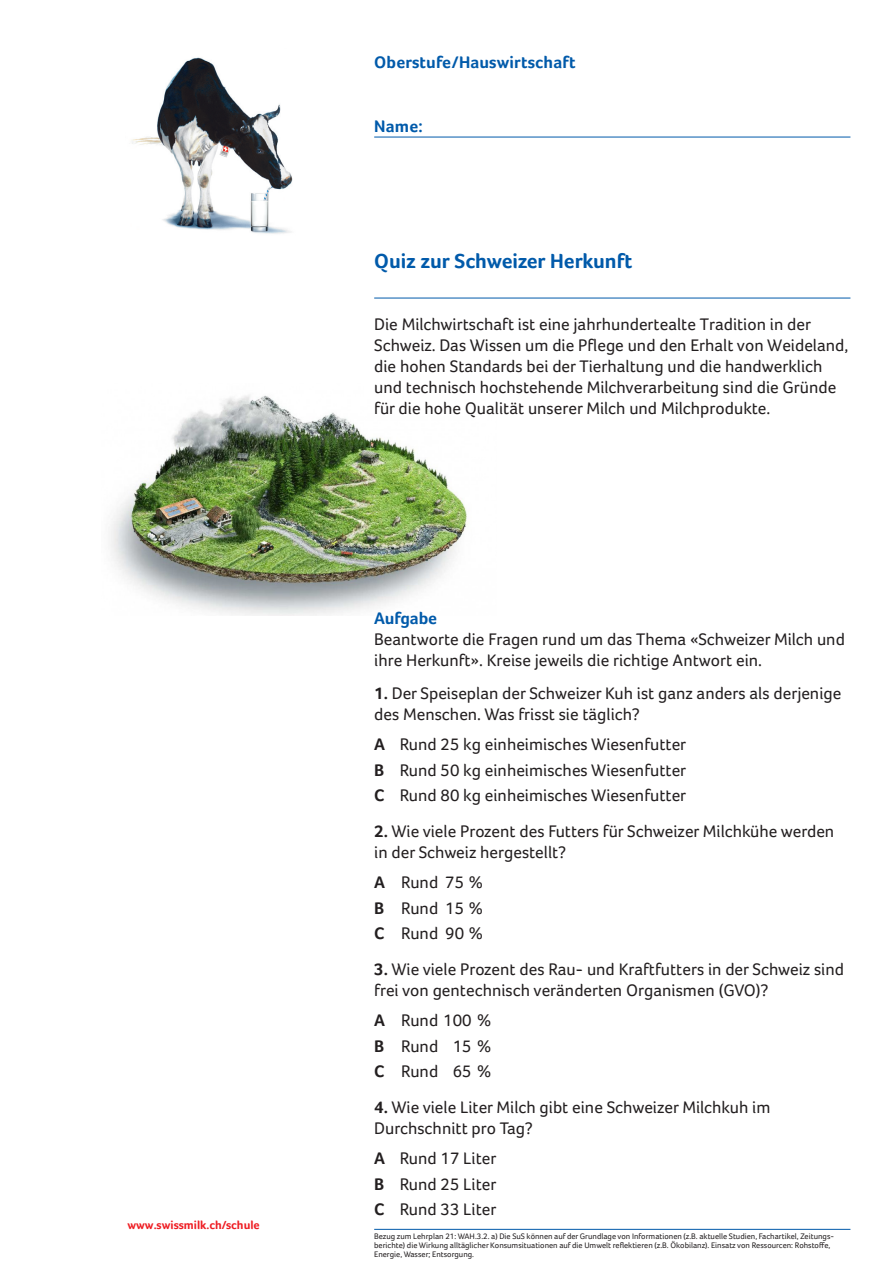
<style>
.page{position:relative;width:893px;height:1263px;background:#fff}
.page>*{position:absolute;margin:0;border:0;box-sizing:border-box;transform-origin:0 0}
.t1{font:700 21px "Foco";color:#015aaa}
.t2{font:17.25px/21px "Foco";color:#231f20}
.t3{font:700 17.25px "Foco";letter-spacing:.01em;color:#015aaa}
.t4{font:700 12px "Foco";color:#ee1d23}
.t5{font:8.25px/9px "Foco";color:#231f20}
.s1{font-weight:700}
</style>
<div class="page">
<img style="left:110px;top:395px;width:357px;height:220px">
<hr style="left:374px;top:1229px;width:476px;height:1px;background:#015aaa">
<hr style="left:374px;top:298px;width:476px;height:1px;background:#015aaa">
<img style="left:131px;top:57px;width:162px;height:177px">
<hr style="left:374px;top:137px;width:476px;height:1px;background:#015aaa">
<p class="t4" style="left:128px;top:1218px;width:134px">www.swissmilk.ch/schule</p>
<p class="t3" style="left:374px;top:52px;width:203px">Oberstufe/Hauswirtschaft</p>
<p class="t3" style="left:374px;top:116px;width:50px">Name:</p>
<p class="t1" style="left:374px;top:248px;width:260px">Quiz zur Schweizer Herkunft</p>
<p class="t2" style="left:374px;top:314px;width:476px">Die Milchwirtschaft ist eine jahrhundertealte Tradition in der Schweiz. Das Wissen um die Pflege und den Erhalt von Weideland, die hohen Standards bei der Tierhaltung und die handwerklich und technisch hochstehende Milchverarbeitung sind die Gründe für die hohe Qualität unserer Milch und Milchprodukte.</p>
<p class="t3" style="left:374px;top:608px;width:64px">Aufgabe</p>
<p class="t2" style="left:374px;top:629px;width:472px">Beantworte die Fragen rund um das Thema «Schweizer Milch und ihre Herkunft». Kreise jeweils die richtige Antwort ein.</p>
<p class="t2" style="left:374px;top:682px;width:469px"><span class="s1">1.</span> Der Speiseplan der Schweizer Kuh ist ganz anders als derjenige des Menschen. Was frisst sie täglich?</p>
<p class="t2" style="left:374px;top:733px;width:314px"><span class="s1">A</span> Rund 25 kg einheimisches Wiesenfutter</p>
<p class="t2" style="left:374px;top:759px;width:314px"><span class="s1">B</span> Rund 50 kg einheimisches Wiesenfutter</p>
<p class="t2" style="left:374px;top:784px;width:314px"><span class="s1">C</span> Rund 80 kg einheimisches Wiesenfutter</p>
<p class="t2" style="left:374px;top:820px;width:462px"><span class="s1">2.</span> Wie viele Prozent des Futters für Schweizer Milchkühe werden in der Schweiz hergestellt?</p>
<p class="t2" style="left:374px;top:871px;width:110px"><span class="s1">A</span> Rund 75 %</p>
<p class="t2" style="left:374px;top:897px;width:110px"><span class="s1">B</span> Rund 15 %</p>
<p class="t2" style="left:374px;top:922px;width:110px"><span class="s1">C</span> Rund 90 %</p>
<p class="t2" style="left:374px;top:958px;width:471px"><span class="s1">3.</span> Wie viele Prozent des Rau- und Kraftfutters in der Schweiz sind frei von gentechnisch veränderten Organismen (GVO)?</p>
<p class="t2" style="left:374px;top:1009px;width:119px"><span class="s1">A</span> Rund 100 %</p>
<p class="t2" style="left:374px;top:1035px;width:119px"><span class="s1">B</span> Rund 15 %</p>
<p class="t2" style="left:374px;top:1060px;width:119px"><span class="s1">C</span> Rund 65 %</p>
<p class="t2" style="left:374px;top:1096px;width:398px"><span class="s1">4.</span> Wie viele Liter Milch gibt eine Schweizer Milchkuh im<br>Durchschnitt pro Tag?</p>
<p class="t2" style="left:374px;top:1147px;width:124px"><span class="s1">A</span> Rund 17 Liter</p>
<p class="t2" style="left:374px;top:1173px;width:124px"><span class="s1">B</span> Rund 25 Liter</p>
<p class="t2" style="left:374px;top:1198px;width:124px"><span class="s1">C</span> Rund 33 Liter</p>
<p class="t5" style="left:374px;top:1232px;width:461px">Bezug zum Lehrplan 21: WAH.3.2. a) Die SuS können auf der Grundlage von Informationen (z.B. aktuelle Studien, Fachartikel, Zeitungs&shy;berichte) die Wirkung alltäglicher Konsumsituationen auf die Umwelt reflektieren (z.B. Ökobilanz). Einsatz von Ressourcen: Rohstoffe,<br>Energie, Wasser; Entsorgung.</p>
</div>
